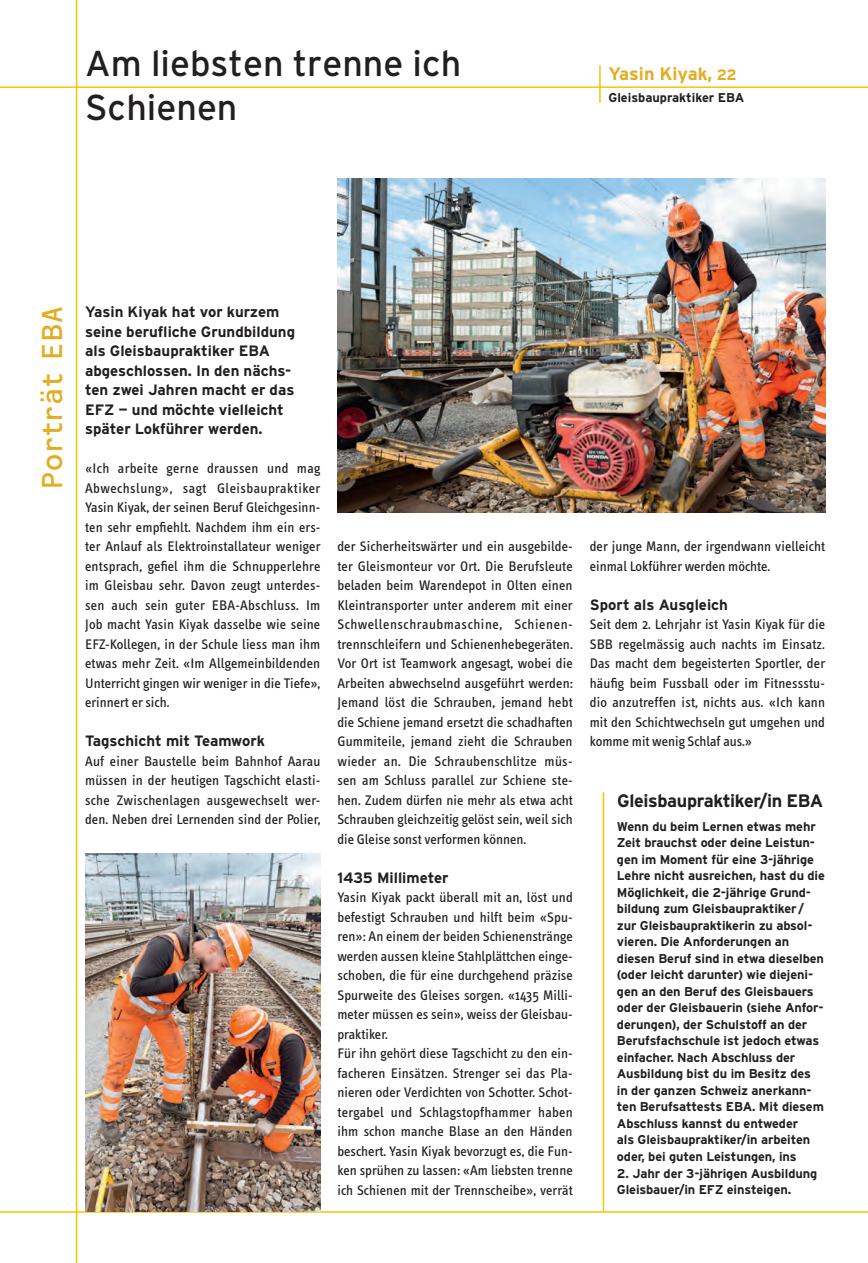
<style>
.page{position:relative;width:868px;height:1263px;background:#fff}
.page>*{position:absolute;margin:0;border:0;box-sizing:border-box;transform-origin:0 0}
.t1{font:36px/43.2px "Interstate";color:#231f20}
.t2{font:30px "OCRF";color:#e4ac22}
.t3{font:700 18px "Interstate";letter-spacing:-.02em;color:#231f20}
.t4{font:700 18px "Interstate";color:#e4ac22}
.t5{font:700 15px/19.5px "Interstate";color:#231f20}
.t6{font:14.25px/19.5px "Info Text";color:#231f20;text-align:justify}
.t7{font:700 12.75px/16.5px "Interstate";letter-spacing:-.005em;color:#231f20}
.s1{font-size:15px}
</style>
<div class="page">
<hr style="left:0;top:86px;width:867px;height:2px;background:#efc604">
<hr style="left:76px;top:0;width:1px;height:1263px;background:#efc604">
<hr style="left:0;top:1211px;width:867px;height:2px;background:#efc604">
<hr style="left:599px;top:65px;width:1px;height:38px;background:#efc604">
<hr style="left:602px;top:792px;width:2px;height:419px;background:#efc604">
<img style="left:337px;top:179px;width:488px;height:333px">
<img style="left:85px;top:854px;width:235px;height:357px">
<h1 class="t1" style="left:85px;top:42px;width:378px">Am liebsten trenne ich<br>Schienen</h1>
<p class="t4" style="left:608px;top:63px;width:130px">Yasin Kiyak, <span class="s1">22</span></p>
<p class="t7" style="left:608px;top:89px;width:138px">Gleisbaupraktiker EBA</p>
<h2 class="t2" style="left:34px;top:490px;width:186px;rotate:-90deg">Porträt EBA</h2>
<p class="t5" style="left:85px;top:302px;width:211px">Yasin Kiyak hat vor kurzem seine berufliche Grundbildung als Gleisbaupraktiker EBA abgeschlossen. In den nächs&shy;ten zwei Jahren macht er das<br>EFZ — und möchte vielleicht später Lokführer werden.</p>
<p class="t6" style="left:85px;top:459px;width:237px">«Ich arbeite gerne draussen und mag Abwechslung», sagt Gleisbaupraktiker Yasin Kiyak, der seinen Beruf Gleichgesinn&shy;ten sehr empfiehlt. Nachdem ihm ein ers&shy;ter Anlauf als Elektroinstallateur weniger entsprach, gefiel ihm die Schnupperlehre im Gleisbau sehr. Davon zeugt unterdes&shy;sen auch sein guter EBA-Abschluss. Im Job macht Yasin Kiyak dasselbe wie seine EFZ-Kollegen, in der Schule liess man ihm etwas mehr Zeit. «Im Allgemeinbildenden Unterricht gingen wir weniger in die Tiefe», erinnert er sich.</p>
<p class="t5" style="left:85px;top:731px;width:181px">Tagschicht mit Teamwork</p>
<p class="t6" style="left:85px;top:751px;width:237px">Auf einer Baustelle beim Bahnhof Aarau müssen in der heutigen Tagschicht elasti&shy;sche Zwischenlagen ausgewechselt wer&shy;den. Neben drei Lernenden sind der Polier,</p>
<p class="t6" style="left:337px;top:537px;width:237px">der Sicherheitswärter und ein ausgebilde&shy;ter Gleismonteur vor Ort. Die Berufsleute beladen beim Warendepot in Olten einen Kleintransporter unter anderem mit einer Schwellenschraubmaschine, Schienen&shy;trennschleifern und Schienenhebegeräten.<br>Vor Ort ist Teamwork angesagt, wobei die Arbeiten abwechselnd ausgeführt werden:<br>Jemand löst die Schrauben, jemand hebt die Schiene jemand ersetzt die schadhaften Gummiteile, jemand zieht die Schrauben wieder an. Die Schraubenschlitze müs&shy;sen am Schluss parallel zur Schiene ste&shy;hen. Zudem dürfen nie mehr als etwa acht Schrauben gleichzeitig gelöst sein, weil sich die Gleise sonst verformen können.</p>
<p class="t5" style="left:337px;top:868px;width:113px">1435 Millimeter</p>
<p class="t6" style="left:337px;top:888px;width:237px;text-align:left">Yasin Kiyak packt überall mit an, löst und befestigt Schrauben und hilft beim «Spu&shy;ren»: An einem der beiden Schienenstränge werden aussen kleine Stahlplättchen einge&shy;schoben, die für eine durchgehend präzise Spurweite des Gleises sorgen. «1435 Milli&shy;meter müssen es sein», weiss der Gleisbau&shy;praktiker.<br>Für ihn gehört diese Tagschicht zu den ein&shy;facheren Einsätzen. Strenger sei das Pla&shy;nieren oder Verdichten von Schotter. Schot&shy;tergabel und Schlagstopfhammer haben ihm schon manche Blase an den Händen beschert. Yasin Kiyak bevorzugt es, die Fun&shy;ken sprühen zu lassen: «Am liebsten trenne ich Schienen mit der Trennscheibe», verrät</p>
<p class="t6" style="left:589px;top:537px;width:237px">der junge Mann, der irgendwann vielleicht einmal Lokführer werden möchte.</p>
<p class="t5" style="left:589px;top:595px;width:140px">Sport als Ausgleich</p>
<p class="t6" style="left:589px;top:615px;width:237px">Seit dem 2. Lehrjahr ist Yasin Kiyak für die SBB regelmässig auch nachts im Einsatz.<br>Das macht dem begeisterten Sportler, der häufig beim Fussball oder im Fitnessstu&shy;dio anzutreffen ist, nichts aus. «Ich kann mit den Schichtwechseln gut umgehen und komme mit wenig Schlaf aus.»</p>
<p class="t3" style="left:617px;top:790px;width:207px">Gleisbaupraktiker/in EBA</p>
<p class="t7" style="left:617px;top:818px;width:209px">Wenn du beim Lernen etwas mehr Zeit brauchst oder deine Leistun&shy;gen im Moment für eine 3-jährige Lehre nicht ausreichen, hast du die Möglichkeit, die 2-jährige Grund&shy;bildung zum Gleisbaupraktiker/ zur Gleisbaupraktikerin zu absol&shy;vieren. Die Anforderungen an diesen Beruf sind in etwa dieselben (oder leicht darunter) wie diejeni&shy;gen an den Beruf des Gleisbauers oder der Gleisbauerin (siehe Anfor&shy;derungen), der Schulstoff an der Berufsfachschule ist jedoch etwas einfacher. Nach Abschluss der Ausbildung bist du im Besitz des in der ganzen Schweiz anerkann&shy;ten Berufsattests EBA. Mit diesem Abschluss kannst du entweder<br>als Gleisbaupraktiker/in arbeiten oder, bei guten Leistungen, ins</p>
<p class="t7" style="left:617px;top:1165px;width:202px">2. Jahr der 3-jährigen Ausbildung<br>Gleisbauer/in EFZ einsteigen.</p>
</div>
